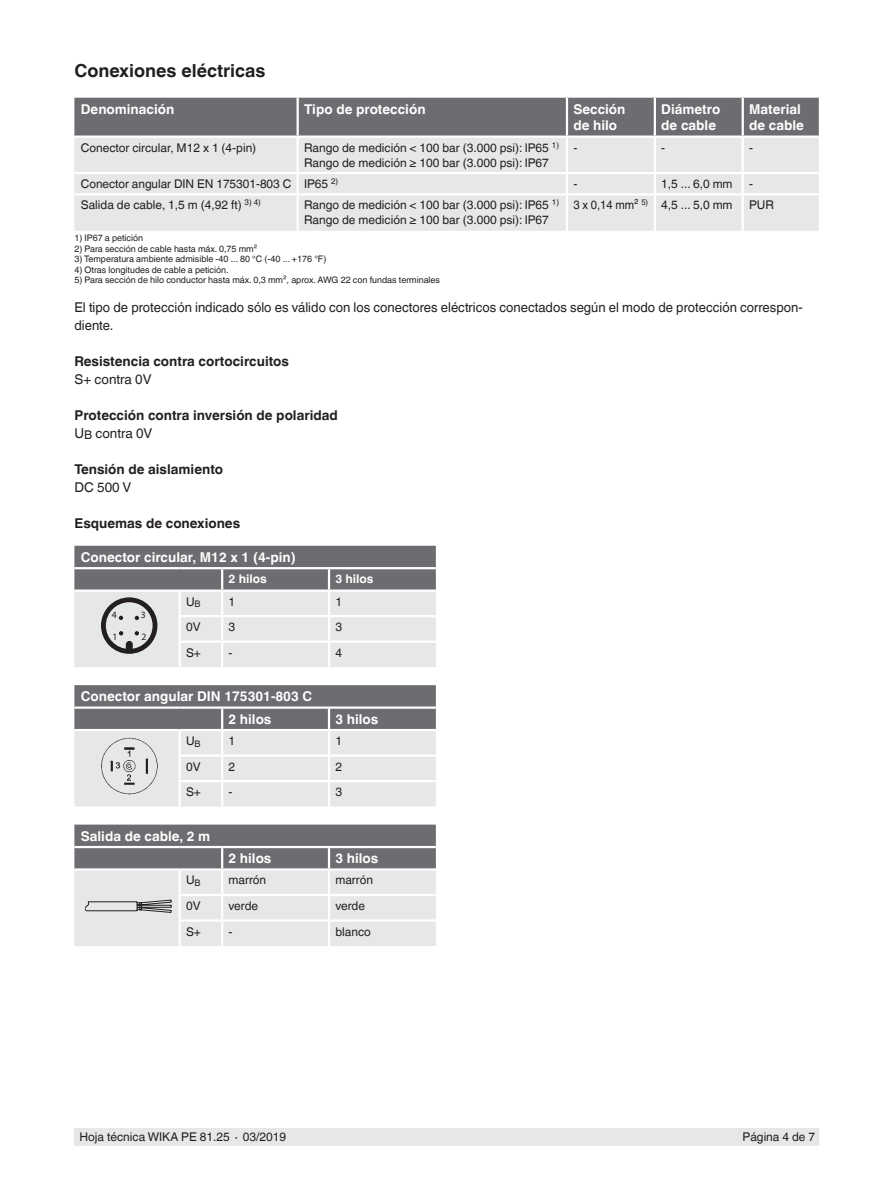
<style>
.page{position:relative;width:893px;height:1188px;background:#fff}
.page>*{position:absolute;margin:0;border:0;box-sizing:border-box;transform-origin:0 0}
.t1{font:700 18px "Helvetica World";color:#231f20}
.t2{font:700 13.5px/16.5px "Helvetica World";color:#fff}
.t3{font:13.5px/18px "Helvetica World";color:#231f20}
.t4{font:700 13.5px/18px "Helvetica World";color:#231f20}
.t5{font:12px/15px "Helvetica World";color:#231f20}
.t6{font:12px "Helvetica World";color:#231f20;scale:.94 1}
.t7{font:700 12px "Helvetica World";color:#fff}
.t8{font:9.75px "Myriad Pro";color:#231f20}
.t9{font:9px "Helvetica World";color:#231f20}
.s1{font-weight:400}
</style>
<div class="page">
<div style="left:75px;top:1128px;width:744px;height:17px;background:#e6e7e9"></div>
<div style="left:74px;top:98px;width:745px;height:38px;background:#6c6d70"></div>
<div style="left:74px;top:138px;width:745px;height:93px;background:#e6e7e9"></div>
<hr style="left:297px;top:98px;width:2px;height:38px;background:#fff">
<hr style="left:566px;top:98px;width:2px;height:38px;background:#fff">
<hr style="left:654px;top:98px;width:2px;height:38px;background:#fff">
<hr style="left:742px;top:98px;width:2px;height:38px;background:#fff">
<hr style="left:297px;top:138px;width:2px;height:34px;background:#fff">
<hr style="left:566px;top:138px;width:2px;height:34px;background:#fff">
<hr style="left:654px;top:138px;width:2px;height:34px;background:#fff">
<hr style="left:742px;top:138px;width:2px;height:34px;background:#fff">
<hr style="left:74px;top:172px;width:224px;height:2px;background:#fff">
<hr style="left:298px;top:172px;width:269px;height:2px;background:#fff">
<svg style="left:297px;top:174px;width:2px;height:19px"></svg>
<hr style="left:567px;top:172px;width:88px;height:2px;background:#fff">
<svg style="left:566px;top:174px;width:2px;height:19px"></svg>
<hr style="left:655px;top:172px;width:88px;height:2px;background:#fff">
<svg style="left:654px;top:174px;width:2px;height:19px"></svg>
<hr style="left:743px;top:172px;width:76px;height:2px;background:#fff">
<svg style="left:742px;top:174px;width:2px;height:19px"></svg>
<hr style="left:74px;top:193px;width:224px;height:3px;background:#fff">
<hr style="left:298px;top:193px;width:269px;height:3px;background:#fff">
<hr style="left:297px;top:196px;width:2px;height:35px;background:#fff">
<hr style="left:567px;top:193px;width:88px;height:3px;background:#fff">
<hr style="left:566px;top:196px;width:2px;height:35px;background:#fff">
<hr style="left:655px;top:193px;width:88px;height:3px;background:#fff">
<hr style="left:654px;top:196px;width:2px;height:35px;background:#fff">
<hr style="left:743px;top:193px;width:76px;height:3px;background:#fff">
<hr style="left:742px;top:196px;width:2px;height:35px;background:#fff">
<svg style="left:74px;top:546px;width:362px;height:121px;background:#babbbd"></svg>
<svg style="left:74px;top:685px;width:362px;height:122px;background:#b5b6b8"></svg>
<hr style="left:74px;top:707px;width:106px;height:2px;background:#fff">
<hr style="left:180px;top:707px;width:42px;height:2px;background:#fff">
<hr style="left:222px;top:707px;width:107px;height:2px;background:#fff">
<hr style="left:221px;top:709px;width:2px;height:20px;background:#fff">
<hr style="left:329px;top:707px;width:107px;height:2px;background:#fff">
<hr style="left:328px;top:709px;width:2px;height:20px;background:#fff">
<hr style="left:74px;top:729px;width:106px;height:2px;background:#fff">
<hr style="left:180px;top:729px;width:42px;height:2px;background:#fff">
<hr style="left:179px;top:731px;width:2px;height:23px;background:#fff">
<hr style="left:222px;top:729px;width:107px;height:2px;background:#fff">
<hr style="left:221px;top:731px;width:2px;height:23px;background:#fff">
<hr style="left:329px;top:729px;width:107px;height:2px;background:#fff">
<hr style="left:328px;top:731px;width:2px;height:23px;background:#fff">
<hr style="left:179px;top:754px;width:43px;height:3px;background:#fff">
<hr style="left:179px;top:757px;width:2px;height:23px;background:#fff">
<hr style="left:222px;top:754px;width:107px;height:3px;background:#fff">
<hr style="left:221px;top:757px;width:2px;height:23px;background:#fff">
<hr style="left:329px;top:754px;width:107px;height:3px;background:#fff">
<hr style="left:328px;top:757px;width:2px;height:23px;background:#fff">
<hr style="left:179px;top:780px;width:43px;height:2px;background:#fff">
<hr style="left:179px;top:782px;width:2px;height:25px;background:#fff">
<hr style="left:222px;top:780px;width:107px;height:2px;background:#fff">
<hr style="left:221px;top:782px;width:2px;height:25px;background:#fff">
<hr style="left:329px;top:780px;width:107px;height:2px;background:#fff">
<hr style="left:328px;top:782px;width:2px;height:25px;background:#fff">
<img style="left:97px;top:736px;width:64px;height:63px">
<svg style="left:74px;top:825px;width:362px;height:121px;background:#bdbec0"></svg>
<h1 class="t1" style="left:74px;top:60px;width:193px">Conexiones eléctricas</h1>
<p class="t2" style="left:81px;top:101px;width:95px">Denominación</p>
<p class="t2" style="left:304px;top:101px;width:123px">Tipo de protección</p>
<p class="t2" style="left:573px;top:101px;width:54px">Sección de hilo</p>
<p class="t2" style="left:661px;top:101px;width:61px">Diámetro de cable</p>
<p class="t2" style="left:749px;top:101px;width:56px">Material de cable</p>
<p class="t5" style="left:81px;top:140px;width:177px">Conector circular, M12 x 1 (4-pin)</p>
<p class="t5" style="left:304px;top:140px;width:257px">Rango de medición &lt; 100 bar (3.000 psi): IP65 <sup>1)<br></sup>Rango de medición ≥ 100 bar (3.000 psi): IP67</p>
<p class="t5" style="left:573px;top:140px;width:5px">-</p>
<p class="t5" style="left:661px;top:140px;width:5px">-</p>
<p class="t5" style="left:749px;top:140px;width:5px">-</p>
<p class="t5" style="left:81px;top:176px;width:259px">Conector angular DIN EN 175301-803 C IP65 <sup>2)</sup></p>
<p class="t5" style="left:573px;top:176px;width:5px">-</p>
<p class="t5" style="left:661px;top:176px;width:73px">1,5 ... 6,0 mm</p>
<p class="t5" style="left:749px;top:176px;width:5px">-</p>
<p class="t5" style="left:81px;top:198px;width:182px">Salida de cable, 1,5 m (4,92 ft) <sup>3)</sup> <sup>4)</sup></p>
<p class="t5" style="left:304px;top:198px;width:257px">Rango de medición &lt; 100 bar (3.000 psi): IP65 <sup>1)<br></sup>Rango de medición ≥ 100 bar (3.000 psi): IP67</p>
<p class="t6" style="left:573px;top:198px;width:171px">3 x 0,14 mm² <sup>5)</sup> 4,5 ... 5,0 mm</p>
<p class="t5" style="left:749px;top:198px;width:26px">PUR</p>
<p class="t9" style="left:74px;top:233px;width:70px">1) IP67 a petición</p>
<p class="t9" style="left:74px;top:243px;width:184px">2) Para sección de cable hasta máx. 0,75 mm²</p>
<p class="t9" style="left:74px;top:254px;width:253px">3) Temperatura ambiente admisible -40 ... 80 °C (-40 ... +176 °F)</p>
<p class="t9" style="left:74px;top:264px;width:156px">4) Otras longitudes de cable a petición.</p>
<p class="t9" style="left:74px;top:275px;width:367px">5) Para sección de hilo conductor hasta máx. 0,3 mm², aprox. AWG 22 con fundas terminales</p>
<p class="t3" style="left:74px;top:298px;width:730px">El tipo de protección indicado sólo es válido con los conectores eléctricos conectados según el modo de protección correspon&shy;diente.</p>
<p class="t4" style="left:74px;top:352px;width:216px">Resistencia contra cortocircuitos</p>
<p class="t3" style="left:74px;top:370px;width:79px">S+ contra 0V</p>
<p class="t4" style="left:74px;top:406px;width:265px">Protección contra inversión de polaridad<br><span class="s1">U</span><sub>B</sub> <span class="s1">contra 0V</span></p>
<p class="t4" style="left:74px;top:460px;width:150px">Tensión de aislamiento</p>
<p class="t3" style="left:74px;top:478px;width:58px">DC 500 V</p>
<p class="t4" style="left:74px;top:514px;width:167px">Esquemas de conexiones</p>
<p class="t2" style="left:81px;top:549px;width:216px">Conector circular, M12 x 1 (4-pin)</p>
<p class="t7" style="left:229px;top:572px;width:40px">2 hilos</p>
<p class="t7" style="left:335px;top:572px;width:40px">3 hilos</p>
<p class="t8" style="left:112px;top:609px;width:6px">4</p>
<p class="t8" style="left:141px;top:609px;width:6px">3</p>
<p class="t8" style="left:112px;top:631px;width:6px">1</p>
<p class="t8" style="left:141px;top:631px;width:6px">2</p>
<p class="t5" style="left:186px;top:594px;width:16px">U<sub>B</sub></p>
<p class="t5" style="left:229px;top:594px;width:8px">1</p>
<p class="t5" style="left:335px;top:594px;width:8px">1</p>
<p class="t5" style="left:186px;top:620px;width:16px">0V</p>
<p class="t5" style="left:229px;top:620px;width:8px">3</p>
<p class="t5" style="left:335px;top:620px;width:8px">3</p>
<p class="t5" style="left:186px;top:645px;width:16px">S+</p>
<p class="t5" style="left:229px;top:645px;width:5px">-</p>
<p class="t5" style="left:335px;top:645px;width:8px">4</p>
<p class="t2" style="left:229px;top:685px;width:85px;line-height:22.5px;text-indent:-148px">Conector angular DIN 175301-803 C<br>2 hilos</p>
<p class="t2" style="left:335px;top:711px;width:44px">3 hilos</p>
<p class="t5" style="left:186px;top:733px;width:16px">U<sub>B</sub></p>
<p class="t5" style="left:229px;top:733px;width:8px">1</p>
<p class="t5" style="left:335px;top:733px;width:8px">1</p>
<p class="t5" style="left:186px;top:759px;width:16px">0V</p>
<p class="t5" style="left:229px;top:759px;width:8px">2</p>
<p class="t5" style="left:335px;top:759px;width:8px">2</p>
<p class="t5" style="left:186px;top:784px;width:16px">S+</p>
<p class="t5" style="left:229px;top:784px;width:5px">-</p>
<p class="t5" style="left:335px;top:784px;width:8px">3</p>
<p class="t2" style="left:81px;top:828px;width:131px">Salida de cable, 2 m</p>
<p class="t2" style="left:229px;top:850px;width:44px">2 hilos</p>
<p class="t2" style="left:335px;top:850px;width:44px">3 hilos</p>
<p class="t5" style="left:186px;top:873px;width:16px">U<sub>B</sub></p>
<p class="t5" style="left:229px;top:873px;width:39px">marrón</p>
<p class="t5" style="left:335px;top:873px;width:39px">marrón</p>
<p class="t5" style="left:186px;top:898px;width:16px">0V</p>
<p class="t5" style="left:229px;top:898px;width:31px">verde</p>
<p class="t5" style="left:335px;top:898px;width:31px">verde</p>
<p class="t5" style="left:186px;top:924px;width:16px">S+</p>
<p class="t5" style="left:229px;top:924px;width:5px">-</p>
<p class="t5" style="left:335px;top:924px;width:37px">blanco</p>
<p class="t5" style="left:80px;top:1130px;width:208px">Hoja técnica WIKA PE 81.25 ∙ 03/2019</p>
<p class="t5" style="left:743px;top:1130px;width:74px">Página 4 de 7</p>
</div>
